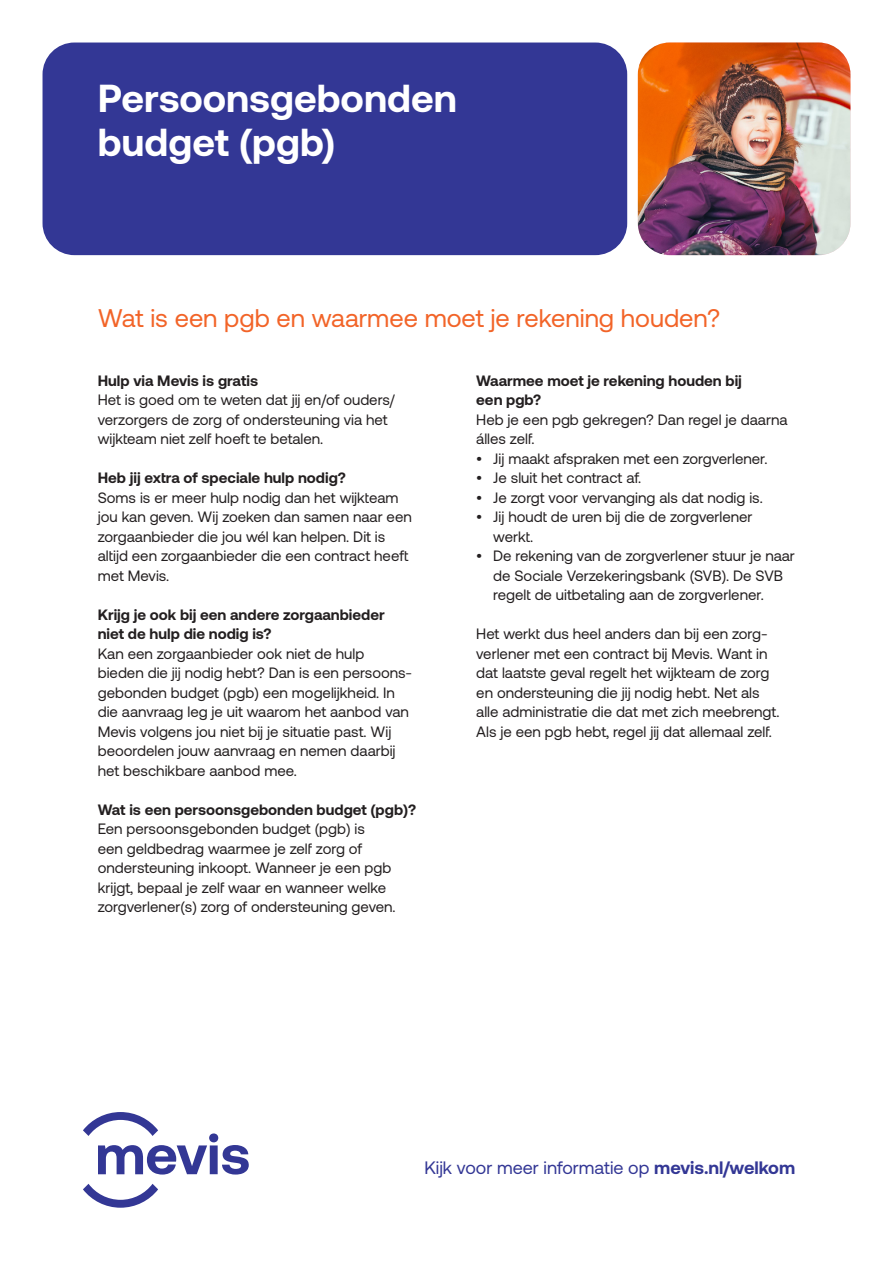
<style>
.page{position:relative;width:893px;height:1263px;background:#fff}
.page>*{position:absolute;margin:0;border:0;box-sizing:border-box;transform-origin:0 0}
.grote_kop_Mevis{font:700 39px/43.5px "Aeonik";color:#fff}
.oranje_kop_Mevis{font:25.5px "Aeonik";color:#f26428}
.t1{font:18px "Aeonik";color:#333795}
.broodtekst_Mevis_bri{font:15px/19.5px "Aeonik";color:#231f20}
.tussenkopje_Mevis_br{font:700 15px/19.5px "Aeonik";color:#231f20}
.s1{font-weight:700}
</style>
<div class="page">
<div style="left:43px;top:43px;width:584px;height:212px;background:#333795;border-radius:32px"></div>
<img style="left:638px;top:43px;width:212px;height:212px">
<svg style="left:83px;top:1184px;width:75px;height:24px"></svg>
<svg style="left:83px;top:1112px;width:166px;height:62px"></svg>
<p class="grote_kop_Mevis" style="left:98px;top:77px;width:361px">Persoonsgebonden budget (pgb)</p>
<p class="oranje_kop_Mevis" style="left:98px;top:304px;width:624px">Wat is een pgb en waarmee moet je rekening houden?</p>
<p class="tussenkopje_Mevis_br" style="left:98px;top:370px;width:162px">Hulp via Mevis is gratis</p>
<p class="broodtekst_Mevis_bri" style="left:98px;top:390px;width:298px">Het is goed om te weten dat jij en/of ouders/ verzorgers de zorg of ondersteuning via het wijkteam niet zelf hoeft te betalen.</p>
<p class="tussenkopje_Mevis_br" style="left:98px;top:468px;width:250px">Heb jij extra of speciale hulp nodig?</p>
<p class="broodtekst_Mevis_bri" style="left:98px;top:488px;width:315px">Soms is er meer hulp nodig dan het wijkteam jou kan geven. Wij zoeken dan samen naar een zorgaanbieder die jou wél kan helpen. Dit is altijd een zorgaanbieder die een contract heeft met Mevis.</p>
<p class="tussenkopje_Mevis_br" style="left:98px;top:604px;width:288px">Krijg je ook bij een andere zorgaanbieder niet de hulp die nodig is?</p>
<p class="broodtekst_Mevis_bri" style="left:98px;top:644px;width:316px">Kan een zorgaanbieder ook niet de hulp bieden die jij nodig hebt? Dan is een persoons&shy;gebonden budget (pgb) een mogelijkheid. In die aanvraag leg je uit waarom het aanbod van Mevis volgens jou niet bij je situatie past. Wij beoordelen jouw aanvraag en nemen daarbij het beschikbare aanbod mee.</p>
<p class="tussenkopje_Mevis_br" style="left:98px;top:799px;width:320px">Wat is een persoonsgebonden budget (pgb)?</p>
<p class="broodtekst_Mevis_bri" style="left:98px;top:819px;width:299px">Een persoonsgebonden budget (pgb) is<br>een geldbedrag waarmee je zelf zorg of ondersteuning inkoopt. Wanneer je een pgb krijgt, bepaal je zelf waar en wanneer welke zorgverlener(s) zorg of ondersteuning geven.</p>
<p class="tussenkopje_Mevis_br" style="left:476px;top:370px;width:267px">Waarmee moet je rekening houden bij een pgb?</p>
<p class="broodtekst_Mevis_bri" style="left:476px;top:410px;width:313px">Heb je een pgb gekregen? Dan regel je daarna álles zelf.</p>
<p class="broodtekst_Mevis_bri" style="left:476px;top:449px;width:293px">• Jij maakt afspraken met een zorgverlener.</p>
<p class="broodtekst_Mevis_bri" style="left:476px;top:468px;width:167px">• Je sluit het contract af.</p>
<p class="broodtekst_Mevis_bri" style="left:476px;top:488px;width:288px">• Je zorgt voor vervanging als dat nodig is.</p>
<p class="broodtekst_Mevis_bri" style="left:493px;top:507px;width:261px;text-indent:-17px">• Jij houdt de uren bij die de zorgverlener werkt.</p>
<p class="broodtekst_Mevis_bri" style="left:493px;top:546px;width:303px;text-indent:-17px">• De rekening van de zorgverlener stuur je naar de Sociale Verzekeringsbank (SVB). De SVB regelt de uitbetaling aan de zorgverlener.</p>
<p class="broodtekst_Mevis_bri" style="left:476px;top:624px;width:305px">Het werkt dus heel anders dan bij een zorg&shy;verlener met een contract bij Mevis. Want in dat laatste geval regelt het wijkteam de zorg en ondersteuning die jij nodig hebt. Net als alle administratie die dat met zich meebrengt.<br>Als je een pgb hebt, regel jij dat allemaal zelf.</p>
<p class="t1" style="left:424px;top:1157px;width:372px">Kijk voor meer informatie op <span class="s1">mevis.nl/welkom</span></p>
</div>
